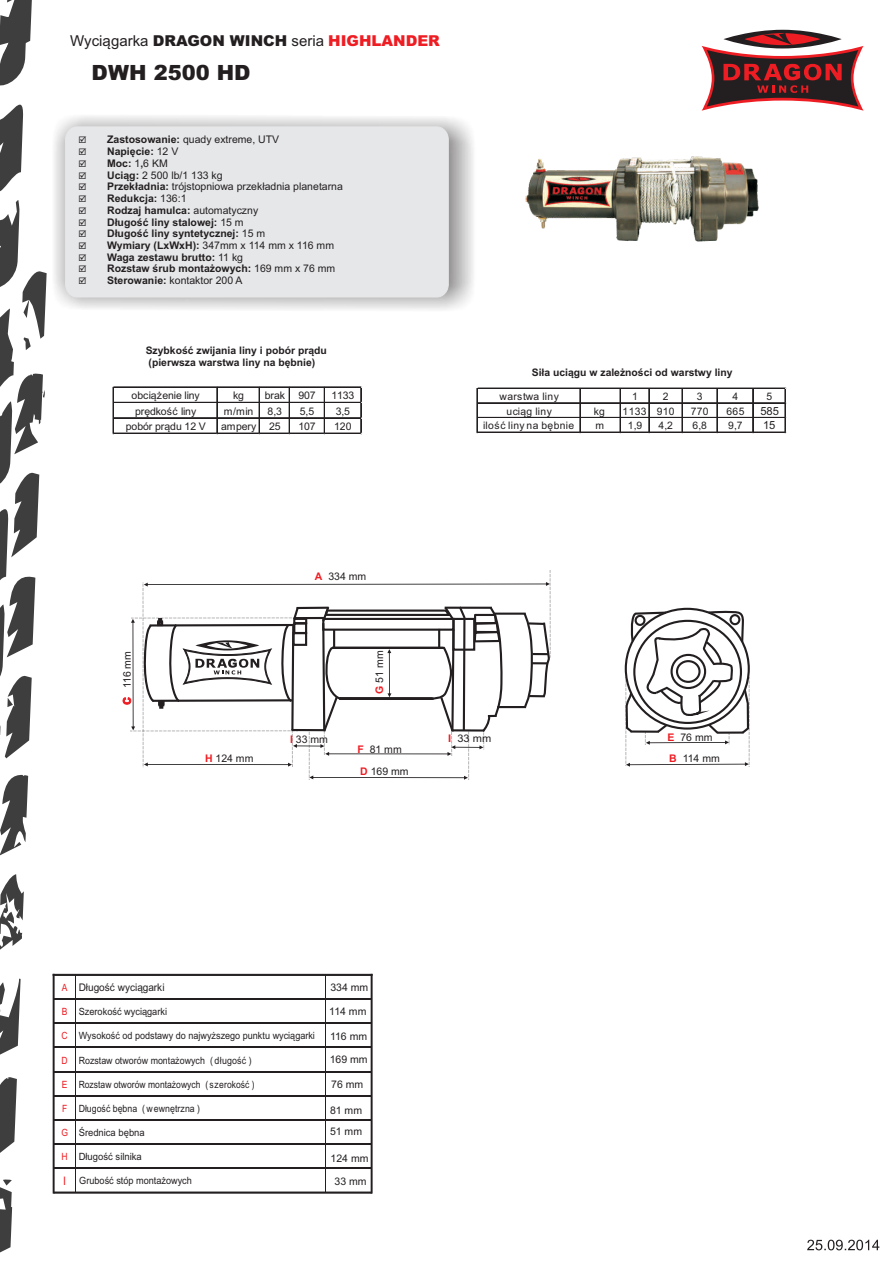
<style>
.page{position:relative;width:893px;height:1263px;background:#fff}
.page>*{position:absolute;margin:0;border:0;box-sizing:border-box;transform-origin:0 0}
.t1{font:900 21px "Arial";color:#231f20}
.t2{font:15px "Arial";color:#231f20}
.t3{font:11.25px "Arial";color:#231f20}
.t4{font:700 10.5px/11.7px "Arial";color:#231f20}
.t5{font:10.5px/22.2px "Arial";color:#231f20}
.t6{font:10.5px "Arial Unicode MS";color:#231f20;scale:.95 1}
.t7{font:10.5px "Arial";color:#231f20;scale:1.05 1}
.t8{font:700 10.35px/11.6px "Arial";color:#231f20}
.t9{font:10.35px "Arial";letter-spacing:.035em;color:#231f20}
.t10{font:10.05px "Arial";color:#231f20;scale:.91 1}
.t11{font:9.9px "Arial Unicode MS";color:#231f20;scale:.91 1}
.t12{font:9.9px "Arial Unicode MS";color:#231f20;scale:.86 1}
.t13{font:9.9px "Arial Unicode MS";color:#231f20;scale:.89 1}
.t14{font:9.9px "Arial Unicode MS";color:#231f20;scale:.88 1}
.t15{font:9.9px "Arial Unicode MS";color:#231f20;scale:.92 1}
.t16{font:9.9px "Arial Unicode MS";color:#231f20;scale:.95 1}
.t17{font:9.9px "Arial Unicode MS";color:#231f20;scale:.94 1}
.s1{font-weight:900}
.s2{font-weight:900;color:#ee1d23}
.s3{font-weight:400}
.s4{font-weight:700;color:#ee1d23}
.s5{font-size:9.9px;color:#ee1d23}
.s6{color:#ee1d23}
.s7{font-size:11.7px;color:#ee1d23}
</style>
<div class="page">
<svg style="left:54px;top:116px;width:419px;height:194px"></svg>
<div style="left:65px;top:126px;width:384px;height:171px;background:#e6e7e9;border:1px solid #e6e7e9;border-radius:12px"></div>
<svg style="left:723px;top:30px;width:119px;height:18px"></svg>
<svg style="left:702px;top:33px;width:162px;height:78px"></svg>
<svg style="left:0;top:874px;width:24px;height:76px"></svg>
<svg style="left:0;top:774px;width:28px;height:81px"></svg>
<svg style="left:0;top:1077px;width:17px;height:76px"></svg>
<svg style="left:0;top:978px;width:21px;height:77px"></svg>
<svg style="left:0;top:1179px;width:12px;height:74px"></svg>
<svg style="left:0;top:0;width:32px;height:192px"></svg>
<svg style="left:0;top:200px;width:47px;height:558px"></svg>
<hr style="left:114px;top:387px;width:247px;height:1px;background:#231f20">
<hr style="left:114px;top:402px;width:247px;height:1px;background:#231f20">
<hr style="left:114px;top:417px;width:247px;height:1px;background:#231f20">
<hr style="left:114px;top:418px;width:247px;height:1px;background:#231f20">
<hr style="left:113px;top:387px;width:1px;height:47px;background:#231f20">
<hr style="left:217px;top:388px;width:1px;height:46px;background:#231f20">
<hr style="left:259px;top:388px;width:1px;height:46px;background:#231f20">
<hr style="left:289px;top:388px;width:1px;height:46px;background:#231f20">
<hr style="left:324px;top:388px;width:1px;height:46px;background:#231f20">
<hr style="left:114px;top:433px;width:247px;height:1px;background:#231f20">
<hr style="left:360px;top:388px;width:1px;height:46px;background:#231f20">
<hr style="left:361px;top:388px;width:1px;height:46px;background:#231f20">
<hr style="left:478px;top:388px;width:308px;height:1px;background:#231f20">
<hr style="left:478px;top:402px;width:308px;height:1px;background:#231f20">
<hr style="left:478px;top:403px;width:308px;height:1px;background:#231f20">
<hr style="left:478px;top:417px;width:308px;height:1px;background:#231f20">
<hr style="left:477px;top:388px;width:1px;height:45px;background:#231f20">
<hr style="left:580px;top:389px;width:1px;height:44px;background:#231f20">
<hr style="left:620px;top:389px;width:1px;height:44px;background:#231f20">
<hr style="left:648px;top:389px;width:1px;height:44px;background:#231f20">
<hr style="left:649px;top:389px;width:1px;height:44px;background:#231f20">
<hr style="left:682px;top:389px;width:1px;height:44px;background:#231f20">
<hr style="left:717px;top:389px;width:1px;height:44px;background:#231f20">
<hr style="left:752px;top:389px;width:1px;height:44px;background:#231f20">
<hr style="left:753px;top:389px;width:1px;height:44px;background:#231f20">
<hr style="left:478px;top:432px;width:308px;height:1px;background:#231f20">
<hr style="left:785px;top:389px;width:1px;height:44px;background:#231f20">
<img style="left:525px;top:156px;width:234px;height:86px">
<svg style="left:625px;top:610px;width:125px;height:157px"></svg>
<svg style="left:52px;top:973px;width:321px;height:221px"></svg>
<svg style="left:807px;top:1240px;width:72px;height:10px"></svg>
<svg style="left:130px;top:570px;width:421px;height:210px"></svg>
<h2 class="t2" style="left:70px;top:35px;width:371px">Wyci¹garka <span class="s1">DRAGON WINCH</span> seria <span class="s2">HIGHLANDER</span></h2>
<h1 class="t1" style="left:92px;top:65px;width:161px">DWH 2500 HD</h1>
<p class="t4" style="left:107px;top:135px;width:237px">Zastosowanie: <span class="s3">quady extreme, UTV<br></span>Napiêcie: <span class="s3">12 V<br></span>Moc: <span class="s3">1</span>,<span class="s3">6 KM<br></span>Uci¹g: <span class="s3">2 500 lb/1 133 kg<br></span>Przek³adnia: <span class="s3">trójstopniowa przek³adnia planetarna<br></span>Redukcja: <span class="s3">136:1<br></span>Rodzaj hamulca: <span class="s3">automatyczny<br></span>D³ugoœæ liny stalowej: <span class="s3">15 m<br></span>D³ugoœæ liny syntetycznej: <span class="s3">15 m<br></span>Wymiary (LxWxH): <span class="s3">347mm x 114 mm x 116 mm<br></span>Waga zestawu brutto: <span class="s3">11 kg<br></span>Rozstaw œrub monta¿owych: <span class="s3">169 mm x 76 mm<br></span>Sterowanie: <span class="s3">kontaktor 200 A</span></p>
<p class="t8" style="left:146px;top:346px;width:183px">Szybkoœæ zwijania liny i pobór pr¹du (pierwsza warstwa liny na bêbnie)</p>
<p class="t5" style="left:132px;top:386px;width:70px">obci¹¿enie liny</p>
<p class="t5" style="left:233px;top:386px;width:12px">kg</p>
<p class="t5" style="left:265px;top:386px;width:22px">brak</p>
<p class="t5" style="left:298px;top:386px;width:19px">907</p>
<p class="t5" style="left:331px;top:386px;width:25px">1133</p>
<p class="t5" style="left:135px;top:401px;width:63px">prêdkoœæ liny</p>
<p class="t5" style="left:224px;top:401px;width:31px">m/min</p>
<p class="t5" style="left:268px;top:401px;width:16px">8,3</p>
<p class="t5" style="left:300px;top:401px;width:16px">5,5</p>
<p class="t5" style="left:336px;top:401px;width:16px">3,5</p>
<p class="t5" style="left:126px;top:416px;width:82px">pobór pr¹du 12 V</p>
<p class="t5" style="left:221px;top:416px;width:61px">ampery 25</p>
<p class="t5" style="left:298px;top:416px;width:19px">107</p>
<p class="t5" style="left:334px;top:416px;width:19px">120</p>
<p class="t5" style="left:117px;top:705px;width:55px;rotate:-90deg"><span class="s4">C</span> 116 mm</p>
<p class="t5" style="left:315px;top:566px;width:53px"><span class="s4">A</span> 334 mm</p>
<p class="t5" style="left:369px;top:694px;width:45px;rotate:-90deg"><span class="s4">G</span> 51 mm</p>
<p class="t8" style="left:532px;top:367px;width:202px">Si³a uci¹gu w zale¿noœci od warstwy liny</p>
<p class="t9" style="left:500px;top:393px;width:61px">warstwa liny</p>
<p class="t9" style="left:632px;top:393px;width:7px">1</p>
<p class="t9" style="left:663px;top:393px;width:7px">2</p>
<p class="t9" style="left:697px;top:393px;width:7px">3</p>
<p class="t9" style="left:733px;top:393px;width:7px">4</p>
<p class="t9" style="left:767px;top:393px;width:7px">5</p>
<p class="t9" style="left:507px;top:407px;width:47px">uci¹g liny</p>
<p class="t9" style="left:594px;top:407px;width:12px">kg</p>
<p class="t9" style="left:623px;top:407px;width:53px">1133 910</p>
<p class="t9" style="left:691px;top:407px;width:19px">770</p>
<p class="t9" style="left:726px;top:407px;width:19px">665</p>
<p class="t3" style="left:760px;top:407px;width:20px">585</p>
<p class="t9" style="left:483px;top:422px;width:93px">iloœæ liny na bêbnie</p>
<p class="t9" style="left:596px;top:422px;width:10px">m</p>
<p class="t9" style="left:628px;top:422px;width:16px">1,9</p>
<p class="t9" style="left:658px;top:422px;width:16px">4,2</p>
<p class="t9" style="left:692px;top:422px;width:16px">6,8</p>
<p class="t9" style="left:728px;top:422px;width:16px">9,7</p>
<p class="t3" style="left:763px;top:421px;width:14px">15</p>
<p class="t5" style="left:290px;top:729px;width:39px"><span class="s4">I</span> 33 mm</p>
<p class="t7" style="left:448px;top:735px;width:43px"><span class="s4">I</span> 33 mm</p>
<p class="t5" style="left:668px;top:727px;width:46px"><span class="s4">E</span> 76 mm</p>
<p class="t5" style="left:357px;top:739px;width:53px"><span class="s4">F</span> 81 mm<br><span class="s4">D</span> 169 mm</p>
<p class="t5" style="left:205px;top:748px;width:50px"><span class="s4">H</span> 124 mm</p>
<p class="t5" style="left:669px;top:748px;width:52px"><span class="s4">B</span> 114 mm</p>
<p class="t6" style="left:62px;top:983px;width:110px"><span class="s5">A</span> D³ugoœæ wyci¹garki</p>
<p class="t15" style="left:62px;top:1008px;width:116px"><span class="s6">B</span> Szerokoœæ wyci¹garki</p>
<p class="t11" style="left:62px;top:1032px;width:280px"><span class="s6">C</span> Wysokoœæ od podstawy do najwy¿szego punktu wyci¹garki</p>
<p class="t13" style="left:62px;top:1056px;width:215px"><span class="s6">D</span> Rozstaw otworów monta¿owych ( d³ugoœæ )</p>
<p class="t12" style="left:62px;top:1080px;width:226px"><span class="s6">E</span> Rozstaw otworów monta¿owych ( szerokoœæ )</p>
<p class="t14" style="left:62px;top:1105px;width:158px"><span class="s6">F</span> D³ugoœæ bêbna ( wewnêtrzna )</p>
<p class="t17" style="left:61px;top:1129px;width:90px"><span class="s6">G</span> Œrednica bêbna</p>
<p class="t16" style="left:62px;top:1153px;width:86px"><span class="s6">H</span> D³ugoœæ silnika</p>
<p class="t10" style="left:63px;top:1177px;width:143px"><span class="s7">I</span> Gruboœæ stóp monta¿owych</p>
<p class="t5" style="left:330px;top:977px;width:39px">334 mm</p>
<p class="t5" style="left:329px;top:1001px;width:39px">114 mm</p>
<p class="t5" style="left:330px;top:1026px;width:39px">116 mm</p>
<p class="t5" style="left:330px;top:1050px;width:39px">169 mm</p>
<p class="t5" style="left:331px;top:1075px;width:34px">76 mm</p>
<p class="t5" style="left:330px;top:1101px;width:34px;line-height:21.3px">81 mm<br>51 mm</p>
<p class="t5" style="left:331px;top:1148px;width:39px;text-align:center">124 mm<br>33 mm</p>
</div>
